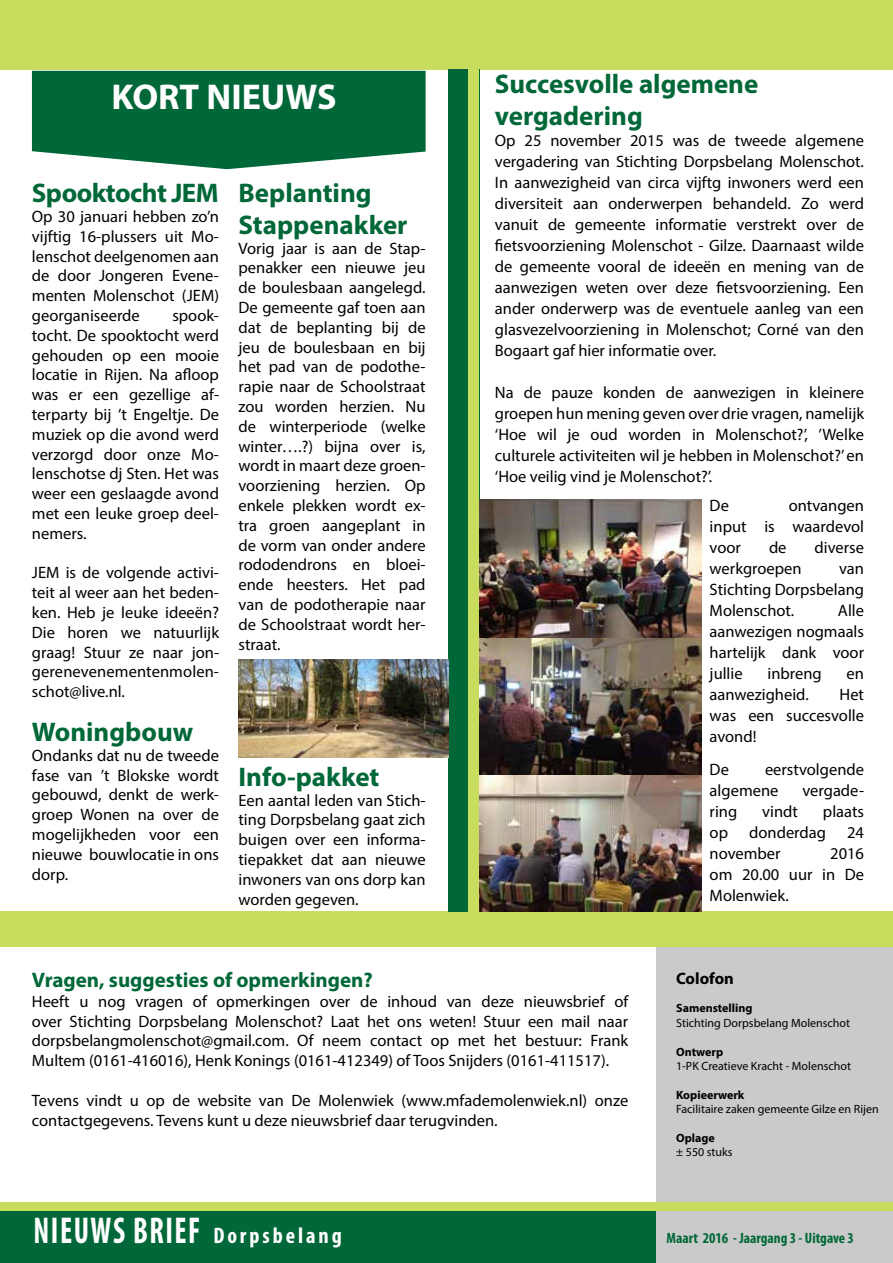
<style>
.page{position:relative;width:893px;height:1263px;background:#fff}
.page>*{position:absolute;margin:0;border:0;box-sizing:border-box;transform-origin:0 0}
.t1{font:700 condensed 37.5px "Myriad Pro";letter-spacing:.05em;color:#fff;scale:.82 1}
.t2{font:700 36px "Myriad Pro";color:#fff}
.t3{font:700 27px/31.5px "Myriad Pro";color:#006838}
.t4{font:700 27px "Myriad Pro";letter-spacing:-.02em;color:#006838}
.t5{font:700 21px "Myriad Pro";color:#006838}
.t6{font:16.5px/19.8px "Myriad Pro";color:#000;text-align:justify}
.t7{font:700 16.5px "Myriad Pro";color:#000}
.t8{font:700 condensed 15px "Myriad Pro";color:#006838}
.t9{font:12px "Myriad Pro";color:#000}
.t10{font:700 12px "Myriad Pro";color:#000}
.s1{font-size:22.5px}
</style>
<div class="page">
<div style="left:0;top:0;width:893px;height:70px;background:#c8dc5d"></div>
<div style="left:0;top:1209px;width:659px;height:54px;background:#006838"></div>
<div style="left:657px;top:929px;width:236px;height:334px;background:#c9cac9"></div>
<div style="left:0;top:911px;width:893px;height:36px;background:#c8dc5d"></div>
<div style="left:0;top:1202px;width:893px;height:9px;background:#c8dc5d"></div>
<svg style="left:32px;top:71px;width:394px;height:98px;background:#167549"></svg>
<div style="left:448px;top:69px;width:31px;height:842px;background:#006838"></div>
<div style="left:469px;top:26px;width:10px;height:885px;background:#c8dc5d"></div>
<img style="left:238px;top:659px;width:210px;height:98px">
<img style="left:479px;top:500px;width:222px;height:411px">
<h2 class="t2" style="left:111px;top:73px;width:227px">KORT NIEUWS</h2>
<h3 class="t4" style="left:32px;top:175px;width:188px">Spooktocht JEM</h3>
<p class="t6" style="left:32px;top:206px;width:189px">Op 30 januari hebben zo’n vijftig 16-plussers uit Mo&shy;lenschot deelgenomen aan de door Jongeren Evene&shy;menten Molenschot (JEM) georganiseerde</p>
<p class="t6" style="left:32px;top:305px;width:189px;text-indent:140px">spook&shy;tocht. De spooktocht werd gehouden op een mooie locatie in Rijen. Na afloop was er een gezellige af&shy;terparty bij ’t Engeltje. De muziek op die avond werd verzorgd door onze Mo&shy;lenschotse dj Sten. Het was weer een geslaagde avond met een leuke groep deel&shy;nemers.</p>
<p class="t6" style="left:32px;top:563px;width:189px">JEM is de volgende activi&shy;teit al weer aan het beden&shy;ken. Heb je leuke ideeën?<br>Die horen we natuurlijk graag! Stuur ze naar jon&shy;gerenevenementenmolen&shy;schot@live.nl.</p>
<h3 class="t3" style="left:32px;top:715px;width:163px">Woningbouw</h3>
<p class="t6" style="left:32px;top:745px;width:189px">Ondanks dat nu de tweede fase van ’t Blokske wordt gebouwd, denkt de werk&shy;groep Wonen na over de mogelijkheden voor een nieuwe bouwlocatie in ons dorp.</p>
<h3 class="t3" style="left:238px;top:177px;width:171px">Beplanting<br>Stappenakker</h3>
<p class="t6" style="left:238px;top:238px;width:189px">Vorig jaar is aan de Stap&shy;penakker een nieuwe jeu de boulesbaan aangelegd.<br>De gemeente gaf toen aan dat de beplanting bij de jeu de boulesbaan en bij het pad van de podothe&shy;rapie naar de Schoolstraat zou worden herzien. Nu de winterperiode (welke winter….?) bijna over is, wordt in maart deze groen&shy;voorziening herzien. Op enkele plekken wordt ex&shy;tra groen aangeplant in de vorm van onder andere rododendrons en bloei&shy;ende heesters. Het pad van de podotherapie naar de Schoolstraat wordt her&shy;straat.</p>
<h3 class="t3" style="left:238px;top:760px;width:142px">Info-pakket</h3>
<p class="t6" style="left:238px;top:790px;width:189px">Een aantal leden van Stich&shy;ting Dorpsbelang gaat zich buigen over een informa&shy;tiepakket dat aan nieuwe inwoners van ons dorp kan worden gegeven.</p>
<h3 class="t3" style="left:495px;top:67px;width:265px">Succesvolle algemene vergadering</h3>
<p class="t6" style="left:495px;top:130px;width:371px;line-height:21px">Op 25 november 2015 was de tweede algemene vergadering van Stichting Dorpsbelang Molenschot.<br>In aanwezigheid van circa vijftg inwoners werd een diversiteit aan onderwerpen behandeld. Zo werd vanuit de gemeente informatie verstrekt over de fietsvoorziening Molenschot - Gilze. Daarnaast wilde de gemeente vooral de ideeën en mening van de aanwezigen weten over deze fietsvoorziening. Een ander onderwerp was de eventuele aanleg van een glasvezelvoorziening in Molenschot; Corné van den Bogaart gaf hier informatie over.</p>
<p class="t6" style="left:495px;top:382px;width:371px;line-height:21px">Na de pauze konden de aanwezigen in kleinere groepen hun mening geven over drie vragen, namelijk ‘Hoe wil je oud worden in Molenschot?’, ’Welke culturele activiteiten wil je hebben in Molenschot?’ en ‘Hoe veilig vind je Molenschot?’.</p>
<p class="t6" style="left:710px;top:495px;width:21px">De</p>
<p class="t6" style="left:710px;top:494px;width:156px;line-height:21px;text-indent:79px">ontvangen input is waardevol voor</p>
<p class="t6" style="left:769px;top:537px;width:19px">de</p>
<p class="t6" style="left:815px;top:537px;width:51px">diverse</p>
<p class="t6" style="left:710px;top:558px;width:93px">werkgroepen</p>
<p class="t6" style="left:710px;top:557px;width:156px;line-height:21px;text-indent:129px">van Stichting Dorpsbelang Molenschot.</p>
<p class="t6" style="left:710px;top:599px;width:156px;line-height:21px;text-indent:128px">Alle aanwezigen nogmaals hartelijk dank voor jullie</p>
<p class="t6" style="left:767px;top:663px;width:56px">inbreng</p>
<p class="t6" style="left:847px;top:663px;width:19px">en</p>
<p class="t6" style="left:710px;top:684px;width:101px">aanwezigheid.</p>
<p class="t6" style="left:710px;top:683px;width:156px;line-height:21px;text-indent:130px">Het was een succesvolle avond!</p>
<p class="t6" style="left:710px;top:759px;width:21px">De</p>
<p class="t6" style="left:710px;top:758px;width:156px;line-height:21px;text-indent:55px">eerstvolgende algemene</p>
<p class="t6" style="left:802px;top:780px;width:63px">vergade-</p>
<p class="t6" style="left:710px;top:801px;width:29px">ring</p>
<p class="t6" style="left:762px;top:801px;width:37px">vindt</p>
<p class="t6" style="left:823px;top:801px;width:43px">plaats</p>
<p class="t6" style="left:710px;top:822px;width:20px">op</p>
<p class="t6" style="left:749px;top:822px;width:78px">donderdag</p>
<p class="t6" style="left:847px;top:822px;width:18px">24</p>
<p class="t6" style="left:710px;top:843px;width:72px">november</p>
<p class="t6" style="left:710px;top:842px;width:156px;line-height:21px;text-indent:121px">2016 om 20.00 uur in De Molenwiek.</p>
<p class="t5" style="left:32px;top:966px;width:342px">Vragen, suggesties of opmerkingen?</p>
<p class="t6" style="left:32px;top:991px;width:598px">Heeft u nog vragen of opmerkingen over de inhoud van deze nieuwsbrief of over Stichting Dorpsbelang Molenschot? Laat het ons weten! Stuur een mail naar dorpsbelangmolenschot@gmail.com. Of neem contact op met het bestuur: Frank Multem (0161-416016), Henk Konings (0161-412349) of Toos Snijders (0161-411517).</p>
<p class="t6" style="left:32px;top:1090px;width:598px">Tevens vindt u op de website van De Molenwiek (www.mfademolenwiek.nl) onze contactgegevens. Tevens kunt u deze nieuwsbrief daar terugvinden.</p>
<h1 class="t1" style="left:33px;top:1207px;width:377px">NIEUWS BRIEF <span class="s1">Dorpsbelang</span></h1>
<p class="t7" style="left:676px;top:967px;width:59px">Colofon</p>
<p class="t10" style="left:676px;top:1000px;width:78px">Samenstelling</p>
<p class="t9" style="left:676px;top:1015px;width:176px">Stichting Dorpsbelang Molenschot</p>
<p class="t10" style="left:676px;top:1044px;width:49px">Ontwerp</p>
<p class="t9" style="left:676px;top:1059px;width:176px">1-PK Creatieve Kracht - Molenschot</p>
<p class="t10" style="left:676px;top:1087px;width:70px">Kopieerwerk</p>
<p class="t9" style="left:676px;top:1102px;width:204px">Facilitaire zaken gemeente Gilze en Rijen</p>
<p class="t10" style="left:676px;top:1130px;width:40px">Oplage</p>
<p class="t9" style="left:676px;top:1145px;width:58px">± 550 stuks</p>
<p class="t8" style="left:666px;top:1228px;width:189px">Maart 2016 - Jaargang 3 - Uitgave 3</p>
</div>
